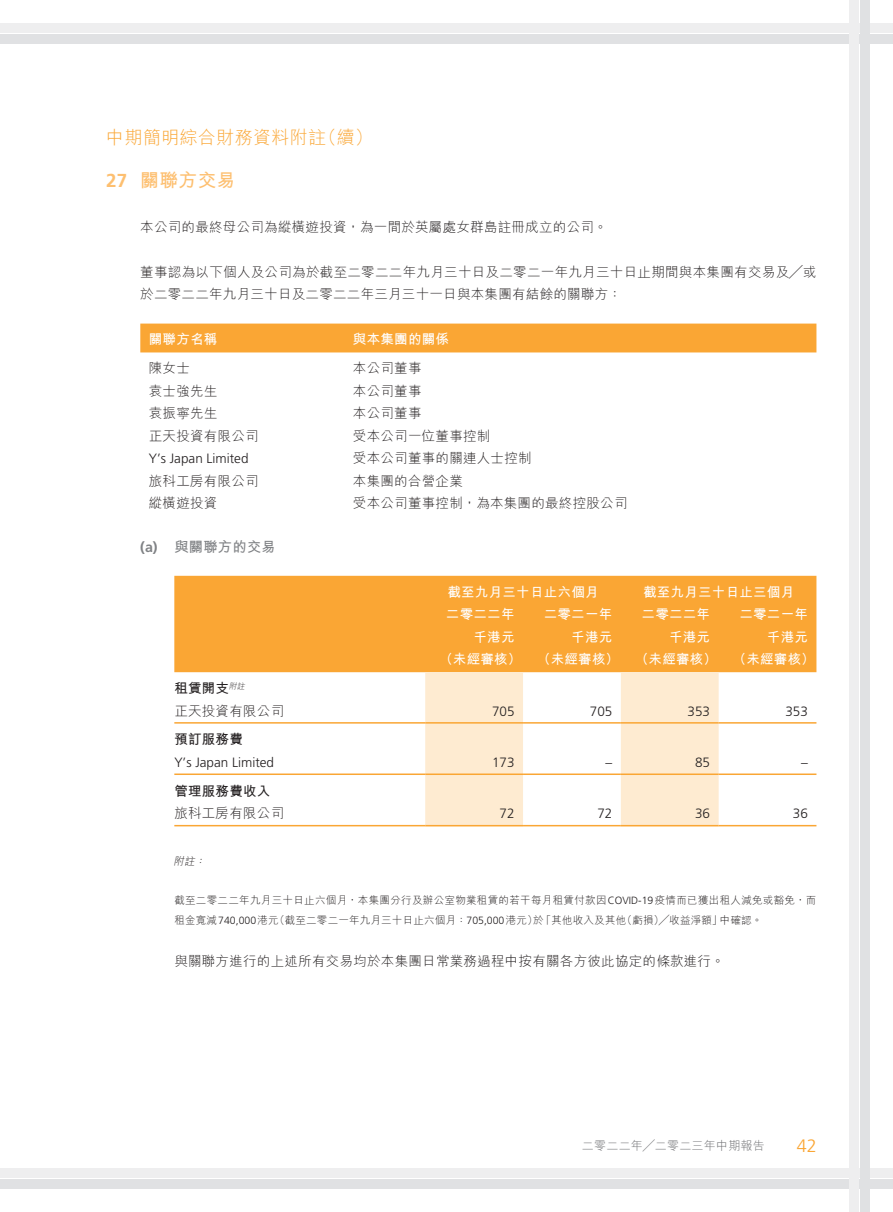
<style>
.page{position:relative;width:893px;height:1212px;background:#fff}
.page>*{position:absolute;margin:0;border:0;box-sizing:border-box;transform-origin:0 0}
._02_H2{font:700 18.75px "M Hei HK";letter-spacing:.02em;color:#fdbf70}
._02_H2-2{font:700 18.75px "Frutiger LT Std";color:#fdbf70}
.t1{font:300 18px "M Hei HK";letter-spacing:.02em;color:#faa634}
.t2{font:300 18px "Frutiger LT Std";color:#faa634}
._03_H3{font:700 14.25px "M Hei HK";letter-spacing:.02em;color:#808285}
._03_H3-2{font:700 14.25px "Frutiger LT Std";color:#808285}
._00_txt{font:300 13.5px/22.5px "M Hei HK";letter-spacing:.02em;color:#231f20}
._50_Table_txt{font:300 13.5px "M Hei HK";letter-spacing:.02em;color:#231f20}
._50_Table_txt-2{font:700 13.5px "M Hei HK";letter-spacing:.02em;color:#fff}
._50_Table_txt-3{font:300 13.5px "Frutiger LT Std";color:#231f20}
._50_Table_txt-4{font:700 13.5px "M Hei HK";letter-spacing:.02em;color:#231f20}
.t3{font:300 12px "M Hei HK";letter-spacing:.02em;color:#6c6d70}
._06_Notes{font:300 10.5px/19.5px "M Hei HK";letter-spacing:.03em;color:#231f20}
._06_Notes-2{font:300 10.5px "Frutiger LT Std";color:#231f20}
._06_Notes-3{font:italic 300 10.5px "M Hei HK";color:#231f20}
.s1{font-family:"Frutiger LT Std"}
.s2{font-family:"M Hei HK"}
</style>
<div class="page">
<div style="left:0;top:23px;width:893px;height:10px;background:#eeeeef"></div>
<div style="left:0;top:34px;width:893px;height:10px;background:#e0e1e3"></div>
<div style="left:0;top:1168px;width:893px;height:10px;background:#eeeeef"></div>
<div style="left:0;top:1179px;width:893px;height:10px;background:#e0e1e3"></div>
<div style="left:860px;top:0;width:10px;height:1212px;background:#e0e1e3"></div>
<div style="left:849px;top:0;width:10px;height:1212px;background:#eeeeef"></div>
<div style="left:140px;top:324px;width:676px;height:28px;background:#faa634"></div>
<div style="left:174px;top:576px;width:642px;height:96px;background:#faa634"></div>
<svg style="left:425px;top:672px;width:294px;height:153px;fill:#feebd1"></svg>
<hr style="left:174px;top:722px;width:251px;height:1px;background:#faa634">
<hr style="left:425px;top:722px;width:98px;height:1px;background:#faa634">
<hr style="left:523px;top:722px;width:98px;height:1px;background:#faa634">
<hr style="left:621px;top:722px;width:98px;height:1px;background:#faa634">
<hr style="left:719px;top:722px;width:97px;height:1px;background:#faa634">
<hr style="left:174px;top:773px;width:251px;height:2px;background:#faa634">
<hr style="left:425px;top:773px;width:98px;height:2px;background:#faa634">
<hr style="left:523px;top:773px;width:98px;height:2px;background:#faa634">
<hr style="left:621px;top:773px;width:98px;height:2px;background:#faa634">
<hr style="left:719px;top:773px;width:97px;height:2px;background:#faa634">
<hr style="left:174px;top:825px;width:251px;height:1px;background:#faa634">
<hr style="left:425px;top:825px;width:98px;height:1px;background:#faa634">
<hr style="left:523px;top:825px;width:98px;height:1px;background:#faa634">
<hr style="left:621px;top:825px;width:98px;height:1px;background:#faa634">
<hr style="left:719px;top:825px;width:97px;height:1px;background:#faa634">
<h2 class="t1" style="left:319px;top:128px;width:55px">（續(</h2>
<h2 class="t1" style="left:106px;top:128px;width:221px">中期簡明綜合財務資料附註</h2>
<p class="_02_H2" style="left:140px;top:166px;width:97px">關聯方交易</p>
<p class="_02_H2-2" style="left:106px;top:169px;width:22px">27</p>
<p class="_00_txt" style="left:140px;top:215px;width:469px">本公司的最終母公司為縱橫遊投資，為一間於英屬處女群島註冊成立的公司。</p>
<p class="_00_txt" style="left:140px;top:260px;width:677px">董事認為以下個人及公司為於截至二零二二年九月三十日及二零二一年九月三十日止期間與本集團有交易及╱或於二零二二年九月三十日及二零二二年三月三十一日與本集團有結餘的關聯方：</p>
<p class="_50_Table_txt-2" style="left:353px;top:330px;width:98px">與本集團的關係</p>
<p class="_50_Table_txt-2" style="left:149px;top:330px;width:70px">關聯方名稱</p>
<p class="_50_Table_txt" style="left:149px;top:361px;width:43px">陳女士</p>
<p class="_50_Table_txt" style="left:353px;top:361px;width:70px">本公司董事</p>
<p class="_50_Table_txt" style="left:149px;top:384px;width:70px">袁士強先生</p>
<p class="_50_Table_txt" style="left:353px;top:384px;width:70px">本公司董事</p>
<p class="_50_Table_txt" style="left:149px;top:406px;width:70px">袁振寧先生</p>
<p class="_50_Table_txt" style="left:353px;top:406px;width:70px">本公司董事</p>
<p class="_50_Table_txt" style="left:149px;top:429px;width:111px">正天投資有限公司</p>
<p class="_50_Table_txt" style="left:353px;top:429px;width:139px">受本公司一位董事控制</p>
<p class="_50_Table_txt-3" style="left:149px;top:451px;width:101px">Y s’ Japan Limited</p>
<p class="_50_Table_txt" style="left:353px;top:451px;width:180px">受本公司董事的關連人士控制</p>
<p class="_50_Table_txt" style="left:149px;top:474px;width:111px">旅科工房有限公司</p>
<p class="_50_Table_txt" style="left:353px;top:474px;width:111px">本集團的合營企業</p>
<p class="_50_Table_txt" style="left:149px;top:496px;width:70px">縱橫遊投資</p>
<p class="_03_H3" style="left:174px;top:536px;width:103px">與關聯方的交易</p>
<p class="_03_H3-2" style="left:140px;top:538px;width:19px">)a(</p>
<p class="_50_Table_txt" style="left:353px;top:496px;width:276px">受本公司董事控制，為本集團的最終控股公司</p>
<p class="_50_Table_txt-2" style="left:447px;top:582px;width:153px">截至九月三十日止六個月</p>
<p class="_50_Table_txt-2" style="left:643px;top:582px;width:153px">截至九月三十日止三個月</p>
<p class="_50_Table_txt-2" style="left:446px;top:604px;width:70px">二零二二年</p>
<p class="_50_Table_txt-2" style="left:544px;top:604px;width:70px">二零二一年</p>
<p class="_50_Table_txt-2" style="left:641px;top:604px;width:70px">二零二二年</p>
<p class="_50_Table_txt-2" style="left:739px;top:604px;width:70px">二零二一年</p>
<p class="_50_Table_txt-2" style="left:473px;top:627px;width:43px">千港元</p>
<p class="_50_Table_txt-2" style="left:571px;top:627px;width:43px">千港元</p>
<p class="_50_Table_txt-2" style="left:669px;top:627px;width:43px">千港元</p>
<p class="_50_Table_txt-2" style="left:767px;top:627px;width:43px">千港元</p>
<p class="_50_Table_txt-2" style="left:439px;top:649px;width:83px">（未經審核）</p>
<p class="_50_Table_txt-2" style="left:537px;top:649px;width:83px">（未經審核）</p>
<p class="_50_Table_txt-2" style="left:635px;top:649px;width:83px">（未經審核）</p>
<p class="_50_Table_txt-2" style="left:733px;top:649px;width:83px">（未經審核(</p>
<p class="_50_Table_txt-4" style="left:174px;top:678px;width:73px">租賃開支<sup>附註</sup></p>
<p class="_50_Table_txt" style="left:174px;top:704px;width:111px">正天投資有限公司</p>
<p class="_50_Table_txt-4" style="left:174px;top:730px;width:70px">預訂服務費</p>
<p class="_50_Table_txt-3" style="left:492px;top:703px;width:24px">705</p>
<p class="_50_Table_txt-3" style="left:590px;top:703px;width:24px">705</p>
<p class="_50_Table_txt-3" style="left:688px;top:703px;width:24px">353</p>
<p class="_50_Table_txt-3" style="left:785px;top:703px;width:24px">353</p>
<p class="_50_Table_txt-3" style="left:174px;top:754px;width:101px">Y s’ Japan Limited</p>
<p class="_50_Table_txt-4" style="left:174px;top:781px;width:98px">管理服務費收入</p>
<p class="_50_Table_txt-3" style="left:492px;top:754px;width:24px">173</p>
<p class="_50_Table_txt-3" style="left:606px;top:754px;width:8px">–</p>
<p class="_50_Table_txt-3" style="left:695px;top:754px;width:17px">85</p>
<p class="_50_Table_txt-3" style="left:801px;top:754px;width:8px">–</p>
<p class="_50_Table_txt" style="left:174px;top:806px;width:111px">旅科工房有限公司</p>
<p class="_06_Notes-3" style="left:195px;top:856px;width:14px">：</p>
<p class="_50_Table_txt-3" style="left:499px;top:806px;width:17px">72</p>
<p class="_50_Table_txt-3" style="left:597px;top:806px;width:17px">72</p>
<p class="_50_Table_txt-3" style="left:695px;top:806px;width:17px">36</p>
<p class="_50_Table_txt-3" style="left:793px;top:806px;width:17px">36</p>
<p class="_06_Notes-3" style="left:173px;top:856px;width:25px">附註</p>
<p class="_06_Notes" style="left:720px;top:890px;width:98px;text-indent:-545px">截至二零二二年九月三十日止六個月，本集團分行及辦公室物業租賃的若干每月租賃付款因<span class="s1">COVID-19</span>疫情而已獲出租人減免或豁免，而中確認。</p>
<p class="_06_Notes" style="left:622px;top:910px;width:102px">（虧損）╱收益淨額」</p>
<p class="_06_Notes" style="left:274px;top:910px;width:271px">（截至二零二一年九月三十日止六個月：<span class="s1">705,000</span>港元於）</p>
<p class="_06_Notes-2" style="left:174px;top:914px;width:106px"><span class="s2">租金寬減</span>740,000<span class="s2">港元</span></p>
<p class="_00_txt" style="left:174px;top:949px;width:552px">與關聯方進行的上述所有交易均於本集團日常業務過程中按有關各方彼此協定的條款進行。</p>
<p class="_06_Notes" style="left:541px;top:910px;width:87px">「其他收入及其他</p>
<p class="t3" style="left:582px;top:1139px;width:184px">二零二二年╱二零二三年中期報告</p>
<h2 class="t2" style="left:797px;top:1135px;width:22px">42</h2>
</div>
